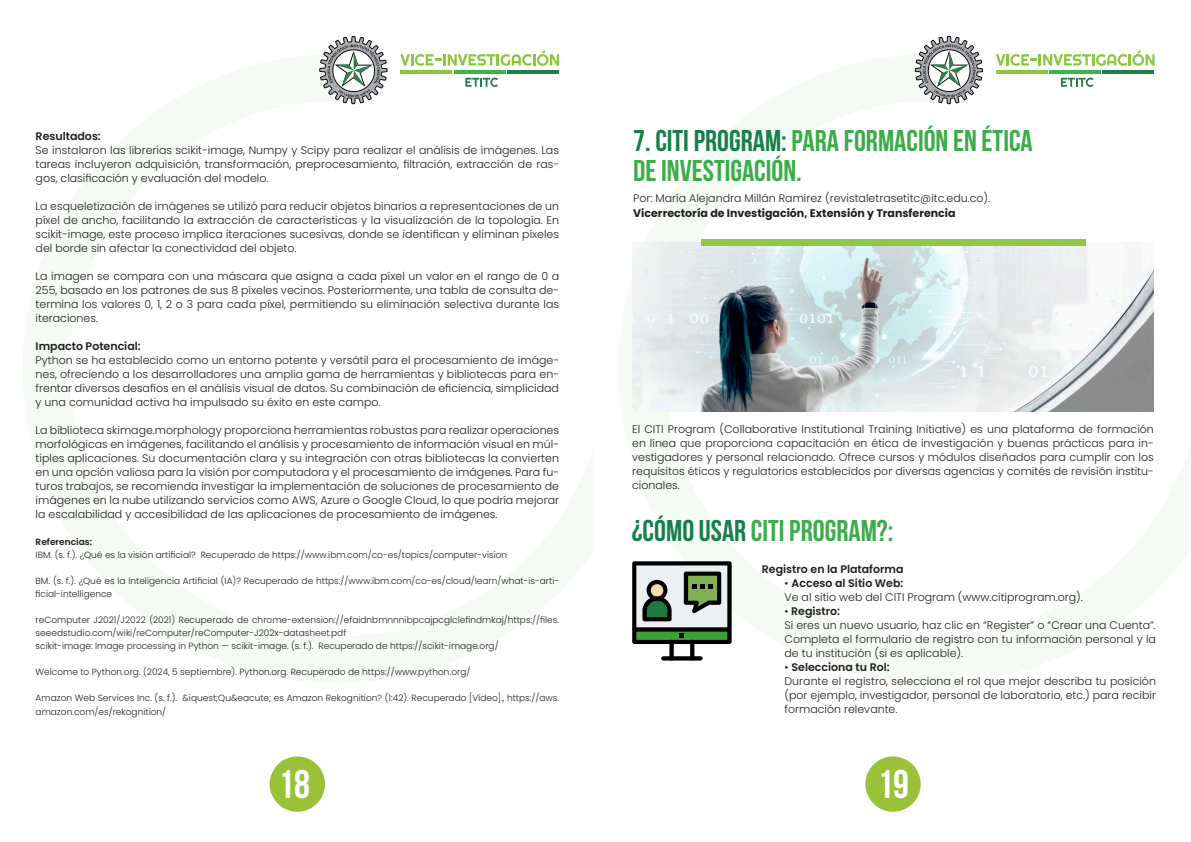
<style>
.page{position:relative;width:1191px;height:842px;background:#fff}
.page>*{position:absolute;margin:0;border:0;box-sizing:border-box;transform-origin:0 0}
.t1{font:700 40px "Bebas Neue";color:#fff}
.t2{font:700 30px "Bebas Neue";color:#3aad49}
.t3{font:300 11px/14px "Poppins";color:#231f20;text-align:justify}
.t4{font:600 11px "Poppins";color:#231f20}
.t5{font:700 11px "Poppins";color:#231f20}
.t6{font:300 9px/13px "Poppins";color:#231f20}
.t7{font:600 9px "Poppins";color:#231f20}
.s1{color:#177f49}
.s2{font-weight:300}
</style>
<div class="page">
<div style="left:270px;top:756px;width:55px;height:56px;background:#99c238;border-radius:50%"></div>
<div style="left:865px;top:756px;width:55px;height:56px;background:#99c238;border-radius:50%"></div>
<svg style="left:319px;top:35px;width:69px;height:70px"></svg>
<svg style="left:400px;top:50px;width:159px;height:16px"></svg>
<hr style="left:507px;top:71px;width:52px;height:3px;background:#1e7d49">
<hr style="left:454px;top:71px;width:51px;height:3px;background:#3ab54a">
<hr style="left:400px;top:71px;width:52px;height:3px;background:#8bc63e">
<svg style="left:465px;top:78px;width:33px;height:9px"></svg>
<svg style="left:914px;top:35px;width:69px;height:70px"></svg>
<svg style="left:996px;top:50px;width:158px;height:16px"></svg>
<hr style="left:1102px;top:71px;width:52px;height:3px;background:#1e7d49">
<hr style="left:1049px;top:71px;width:51px;height:3px;background:#3ab54a">
<hr style="left:995px;top:71px;width:52px;height:3px;background:#8bc63e">
<svg style="left:1061px;top:78px;width:32px;height:9px"></svg>
<img style="left:632px;top:243px;width:521px;height:168px">
<div style="left:701px;top:240px;width:384px;height:6px;background:#90c64c"></div>
<svg style="left:669px;top:640px;width:4px;height:20px"></svg>
<svg style="left:690px;top:640px;width:4px;height:20px"></svg>
<svg style="left:661px;top:656px;width:41px;height:4px"></svg>
<svg style="left:632px;top:561px;width:99px;height:83px;background:#778875"></svg>
<p class="t4" style="left:36px;top:130px;width:67px">Resultados:</p>
<p class="t3" style="left:36px;top:143px;width:525px">Se instalaron las librerías scikit-image, Numpy y Scipy para realizar el análisis de imágenes. Las tareas incluyeron adquisición, transformación, preprocesamiento, filtración, extracción de ras&shy;gos, clasificación y evaluación del modelo.</p>
<p class="t3" style="left:36px;top:199px;width:525px">La esqueletización de imágenes se utilizó para reducir objetos binarios a representaciones de un píxel de ancho, facilitando la extracción de características y la visualización de la topología. En scikit-image, este proceso implica iteraciones sucesivas, donde se identifican y eliminan píxeles del borde sin afectar la conectividad del objeto.</p>
<p class="t3" style="left:36px;top:269px;width:525px">La imagen se compara con una máscara que asigna a cada píxel un valor en el rango de 0 a 255, basado en los patrones de sus 8 píxeles vecinos. Posteriormente, una tabla de consulta de&shy;termina los valores 0, 1, 2 o 3 para cada píxel, permitiendo su eliminación selectiva durante las iteraciones.</p>
<p class="t4" style="left:36px;top:340px;width:107px">Impacto Potencial:</p>
<p class="t3" style="left:36px;top:353px;width:525px">Python se ha establecido como un entorno potente y versátil para el procesamiento de imáge&shy;nes, ofreciendo a los desarrolladores una amplia gama de herramientas y bibliotecas para en&shy;frentar diversos desafíos en el análisis visual de datos. Su combinación de eficiencia, simplicidad y una comunidad activa ha impulsado su éxito en este campo.</p>
<p class="t3" style="left:36px;top:423px;width:525px">La biblioteca skimage.morphology proporciona herramientas robustas para realizar operaciones morfológicas en imágenes, facilitando el análisis y procesamiento de información visual en múl&shy;tiples aplicaciones. Su documentación clara y su integración con otras bibliotecas la convierten en una opción valiosa para la visión por computadora y el procesamiento de imágenes. Para fu&shy;turos trabajos, se recomienda investigar la implementación de soluciones de procesamiento de imágenes en la nube utilizando servicios como AWS, Azure o Google Cloud, lo que podría mejorar la escalabilidad y accesibilidad de las aplicaciones de procesamiento de imágenes.</p>
<p class="t7" style="left:36px;top:537px;width:58px">Referencias:</p>
<p class="t6" style="left:36px;top:549px;width:473px">IBM. (s. f.). ¿Qué es la visión artificial? Recuperado de https://www.ibm.com/co-es/topics/computer-vision</p>
<p class="t6" style="left:36px;top:575px;width:525px">BM. (s. f.). ¿Qué es la Inteligencia Artificial (IA)? Recuperado de https://www.ibm.com/co-es/cloud/learn/what-is-arti&shy;ficial-intelligence</p>
<p class="t6" style="left:36px;top:614px;width:525px">reComputer J2021/J2022 (2021) Recuperado de chrome-extension://efaidnbmnnnibpcajpcglclefindmkaj/https://files. seeedstudio.com/wiki/reComputer/reComputer-J202x-datasheet.pdf</p>
<p class="t6" style="left:36px;top:640px;width:464px">scikit-image: Image processing in Python — scikit-image. (s. f.). Recuperado de https://scikit-image.org/</p>
<p class="t6" style="left:36px;top:666px;width:436px">Welcome to Python.org. (2024, 5 septiembre). Python.org. Recuperado de https://www.python.org/</p>
<p class="t6" style="left:36px;top:691px;width:525px;line-height:14px">Amazon Web Services Inc. (s. f.). &amp;iquest;Qu&amp;eacute; es Amazon Rekognition? (1:42). Recuperado [Vídeo]., https://aws. amazon.com/es/rekognition/</p>
<p class="t2" style="left:633px;top:124px;width:401px"><span class="s1">7. CITI PROGRAM:</span> PARA FORMACIÓN EN ÉTICA</p>
<p class="t2" style="left:633px;top:154px;width:170px">DE INVESTIGACIÓN.</p>
<p class="t3" style="left:633px;top:191px;width:358px">Por: María Alejandra Millán Ramírez (revistaletrasetitc@itc.edu.co).</p>
<p class="t5" style="left:633px;top:207px;width:324px">Vicerrectoría de Investigación, Extensión y Transferencia</p>
<p class="t3" style="left:632px;top:422px;width:523px">El CITI Program (Collaborative Institutional Training Initiative) es una plataforma de formación en línea que proporciona capacitación en ética de investigación y buenas prácticas para in&shy;vestigadores y personal relacionado. Ofrece cursos y módulos diseñados para cumplir con los requisitos éticos y regulatorios establecidos por diversas agencias y comités de revisión institu&shy;cionales.</p>
<p class="t2" style="left:632px;top:514px;width:263px"><span class="s1">¿CÓMO USAR</span> CITI PROGRAM?:</p>
<p class="t4" style="left:762px;top:563px;width:143px">Registro en la Plataforma</p>
<p class="t4" style="left:784px;top:577px;width:120px"><span class="s2">•</span> Acceso al Sitio Web:</p>
<p class="t3" style="left:784px;top:590px;width:300px">Ve al sitio web del CITI Program (www.citiprogram.org).</p>
<p class="t4" style="left:784px;top:605px;width:57px"><span class="s2">•</span> Registro:</p>
<p class="t3" style="left:784px;top:618px;width:373px">Si eres un nuevo usuario, haz clic en “Register” o “Crear una Cuenta”.<br>Completa el formulario de registro con tu información personal y la de tu institución (si es aplicable).</p>
<p class="t4" style="left:784px;top:661px;width:107px"><span class="s2">•</span> Selecciona tu Rol:</p>
<p class="t3" style="left:784px;top:674px;width:373px">Durante el registro, selecciona el rol que mejor describa tu posición (por ejemplo, investigador, personal de laboratorio, etc.) para recibir formación relevante.</p>
<p class="t1" style="left:278px;top:762px;width:33px">18</p>
<p class="t1" style="left:877px;top:762px;width:33px">19</p>
</div>
